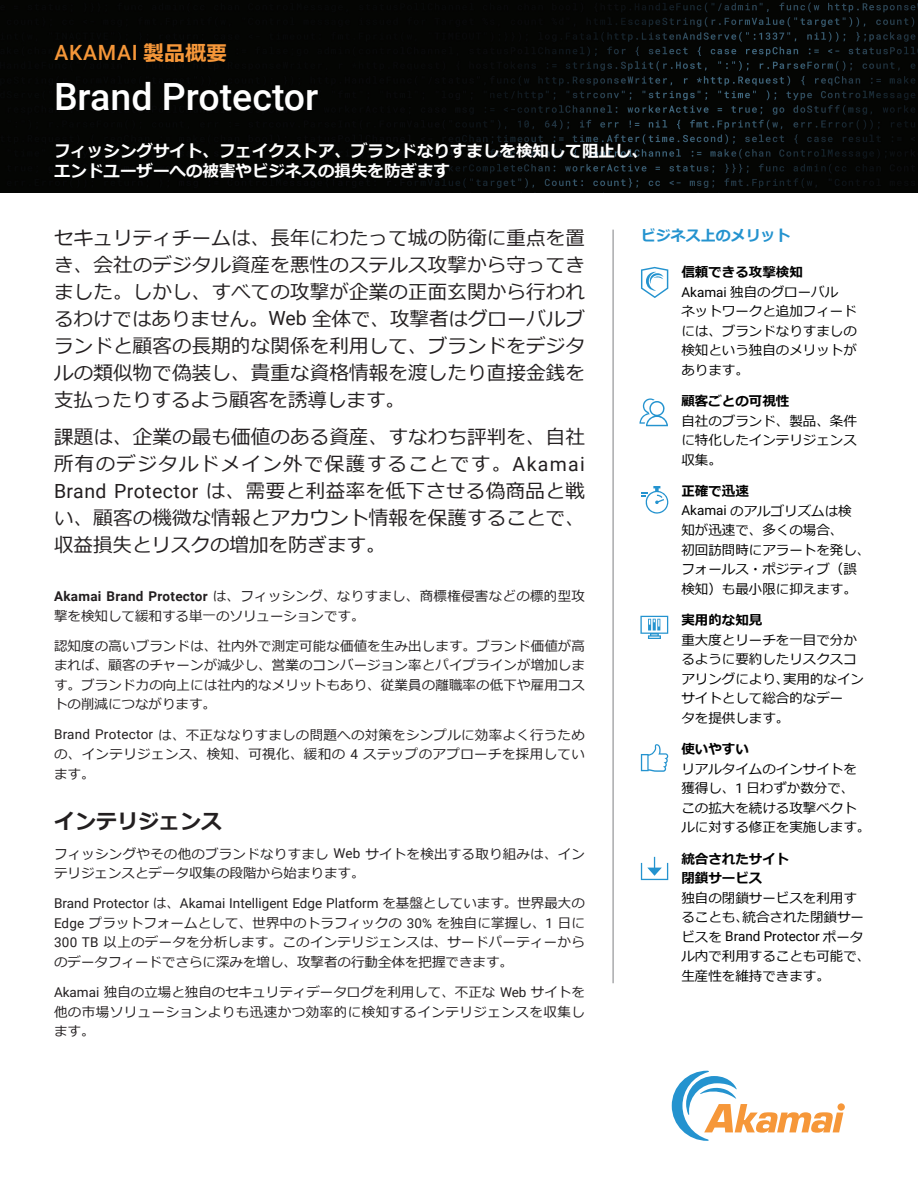
<style>
.page{position:relative;width:918px;height:1188px;background:#fff}
.page>*{position:absolute;margin:0;border:0;box-sizing:border-box;transform-origin:0 0}
.t1{font:500 37.5px "Roboto";color:#fff}
.t2{font:500 21px "Roboto";letter-spacing:.035em;color:#f69739}
.t3{font:700 21px "Meiryo";color:#231f20}
.t4{font:19.5px/27px "Meiryo";letter-spacing:.01em;color:#231f20;text-align:justify}
.t5{font:700 16.5px/19.5px "Meiryo";color:#fff}
.t6{font:700 15px "Meiryo";color:#2493cf}
.t7{font:13.5px/19.5px "Meiryo";letter-spacing:.02em;color:#231f20;text-align:justify}
.t8{font:13.5px/19.5px "Meiryo";color:#000}
.t9{font:13.5px/19.5px "Meiryo";color:#231f20}
.t10{font:13.5px "Roboto";color:#231f20}
.t11{font:700 13.5px/19.5px "Meiryo";color:#000}
.t12{font:13.5px "Roboto";color:#000}
.s1{font-family:"Meiryo";font-weight:700}
.s2{font-family:"Roboto"}
.s3{font-family:"Roboto";font-weight:700}
.s4{font-family:"Meiryo"}
.s5{font-weight:700}
</style>
<div class="page">
<img style="left:0;top:0;width:918px;height:192px">
<svg style="left:672px;top:1071px;width:171px;height:70px"></svg>
<hr style="left:612px;top:230px;width:2px;height:753px;background:#a9aaac">
<svg style="left:641px;top:267px;width:27px;height:31px"></svg>
<svg style="left:639px;top:398px;width:29px;height:28px"></svg>
<svg style="left:641px;top:486px;width:27px;height:28px"></svg>
<svg style="left:640px;top:616px;width:28px;height:23px"></svg>
<svg style="left:641px;top:744px;width:27px;height:28px"></svg>
<svg style="left:641px;top:857px;width:27px;height:23px"></svg>
<h2 class="t2" style="left:54px;top:38px;width:174px">AKAMAI <span class="s1">製品概要</span></h2>
<h1 class="t1" style="left:54px;top:71px;width:266px">Brand Protector</h1>
<p class="t5" style="left:54px;top:142px;width:595px">フィッシングサイト、フェイクストア、ブランドなりすましを検知して阻止し、エンドユーザーへの被害やビジネスの損失を防ぎます</p>
<h3 class="t4" style="left:54px;top:225px;width:533px">セキュリティチームは、長年にわたって城の防衛に重点を置き、会社のデジタル資産を悪性のステルス攻撃から守ってきました。しかし、すべての攻撃が企業の正面玄関から行われるわけではありません。<span class="s2">Web</span> 全体で、攻撃者はグローバルブランドと顧客の長期的な関係を利用して、ブランドをデジタルの類似物で偽装し、貴重な資格情報を渡したり直接金銭を支払ったりするよう顧客を誘導します。</h3>
<h3 class="t4" style="left:54px;top:425px;width:533px">課題は、企業の最も価値のある資産、すなわち評判を、自社所有のデジタルドメイン外で保護することです。<span class="s2">Akamai Brand Protector</span> は、需要と利益率を低下させる偽商品と戦い、顧客の機微な情報とアカウント情報を保護することで、収益損失とリスクの増加を防ぎます。</h3>
<p class="t9" style="left:54px;top:587px;width:533px"><span class="s3">Akamai Brand Protector</span> は、フィッシング、なりすまし、商標権侵害などの標的型攻撃を検知して緩和する単一のソリューションです。</p>
<p class="t7" style="left:54px;top:637px;width:533px">認知度の高いブランドは、社内外で測定可能な価値を生み出します。ブランド価値が高まれば、顧客のチャーンが減少し、営業のコンバージョン率とパイプラインが増加します。ブランド力の向上には社内的なメリットもあり、従業員の離職率の低下や雇用コストの削減につながります。</p>
<p class="t7" style="left:54px;top:726px;width:533px"><span class="s2">Brand Protector</span> は、不正ななりすましの問題への対策をシンプルに効率よく行うための、インテリジェンス、検知、可視化、緩和の <span class="s2">4</span> ステップのアプローチを採用しています。</p>
<h2 class="t3" style="left:54px;top:807px;width:169px">インテリジェンス</h2>
<p class="t7" style="left:54px;top:845px;width:533px">フィッシングやその他のブランドなりすまし <span class="s2">Web</span> サイトを検出する取り組みは、インテリジェンスとデータ収集の段階から始まります。</p>
<p class="t10" style="left:54px;top:894px;width:532px">Brand Protector <span class="s4">は、</span>Akamai Intelligent Edge Platform <span class="s4">を基盤としています。世界最大の</span></p>
<p class="t7" style="left:54px;top:914px;width:532px"><span class="s2">Edge</span> プラットフォームとして、世界中のトラフィックの <span class="s2">30%</span> を独自に掌握し、<span class="s2">1</span> 日に<span class="s2">300 TB</span> 以上のデータを分析します。このインテリジェンスは、サードパーティーからのデータフィードでさらに深みを増し、攻撃者の行動全体を把握できます。</p>
<p class="t7" style="left:54px;top:983px;width:532px"><span class="s2">Akamai</span> 独自の立場と独自のセキュリティデータログを利用して、不正な <span class="s2">Web</span> サイトを他の市場ソリューションよりも迅速かつ効率的に検知するインテリジェンスを収集します。</p>
<p class="t6" style="left:641px;top:225px;width:151px">ビジネス上のメリット</p>
<p class="t8" style="left:681px;top:263px;width:177px"><span class="s5">信頼できる攻撃検知<br></span><span class="s2">Akamai</span> 独自のグローバル<br>ネットワークと追加フィードには、ブランドなりすましの検知という独自のメリットがあります。</p>
<p class="t11" style="left:681px;top:392px;width:109px">顧客ごとの可視性</p>
<p class="t8" style="left:681px;top:412px;width:177px;text-align:justify">自社のブランド、製品、条件に特化したインテリジェンス収集。</p>
<p class="t8" style="left:681px;top:482px;width:190px"><span class="s5">正確で迅速<br></span><span class="s2">Akamai</span> のアルゴリズムは検<br>知が迅速で、多くの場合、<br>初回訪問時にアラートを発し、フォールス・ポジティブ（誤検知）も最小限に抑えます。</p>
<p class="t11" style="left:681px;top:611px;width:82px">実用的な知見</p>
<p class="t8" style="left:681px;top:631px;width:184px">重大度とリーチを一目で分かるように要約したリスクスコアリングにより、実用的なインサイトとして総合的なデー<br>タを提供します。</p>
<p class="t11" style="left:681px;top:740px;width:69px">使いやすい</p>
<p class="t8" style="left:681px;top:760px;width:190px">リアルタイムのインサイトを獲得し、<span class="s2">1</span> 日わずか数分で、この拡大を続ける攻撃ベクトルに対する修正を実施します。</p>
<p class="t11" style="left:681px;top:850px;width:109px">統合されたサイト閉鎖サービス</p>
<p class="t8" style="left:681px;top:889px;width:184px">独自の閉鎖サービスを利用することも、統合された閉鎖サー</p>
<p class="t12" style="left:681px;top:927px;width:183px"><span class="s4">ビスを</span> Brand Protector <span class="s4">ポータ</span></p>
<p class="t8" style="left:681px;top:947px;width:190px">ル内で利用することも可能で、生産性を維持できます。</p>
</div>
